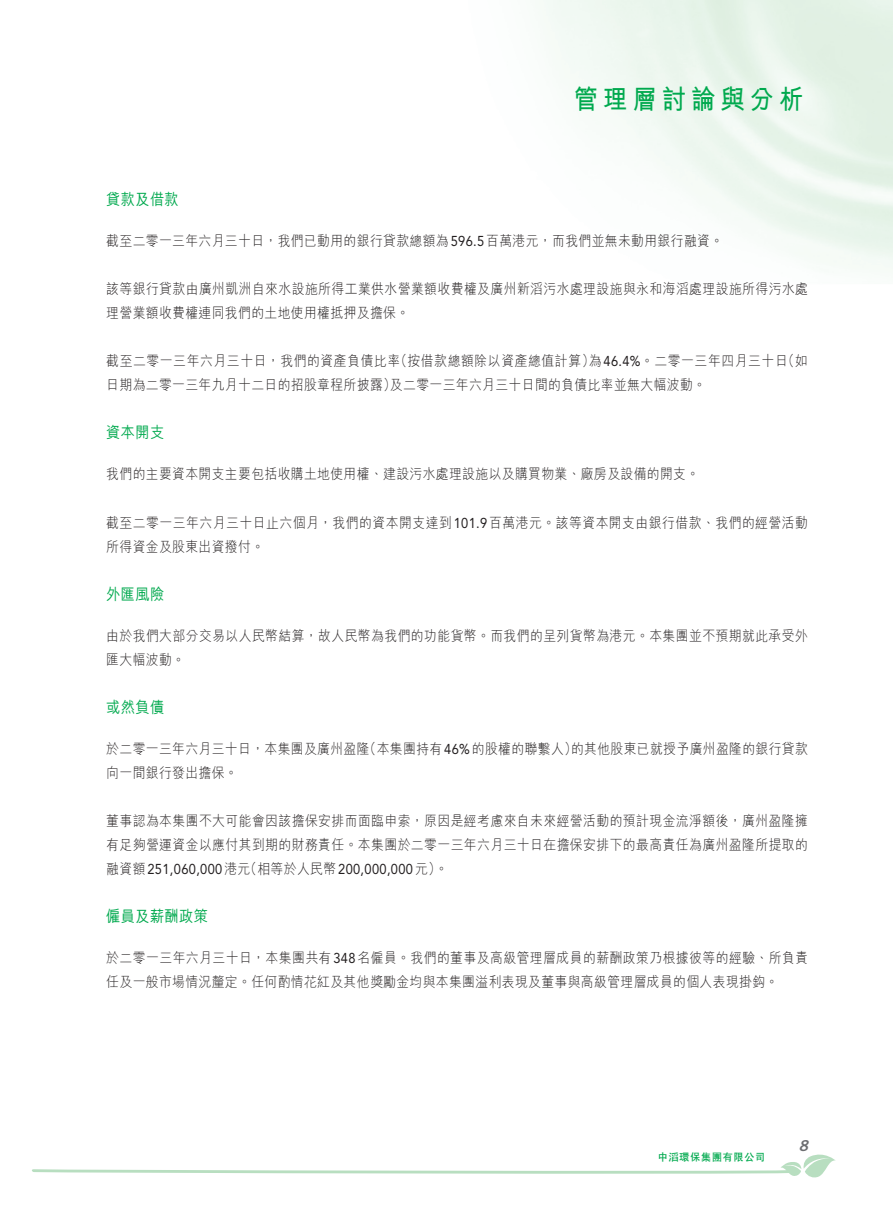
<style>
.page{position:relative;width:893px;height:1212px;background:#fff}
.page>*{position:absolute;margin:0;border:0;box-sizing:border-box;transform-origin:0 0}
.t1{font:700 27px "M Hei HK";letter-spacing:.21em;color:#00a94e;scale:.9 1}
._4__副標題{font:500 15.75px "M Hei HK";letter-spacing:.03em;color:#00a94e;scale:.9 1}
.t2{font:15px "Trade Gothic LT Std Bd 2 Obl";color:#6c6d70}
._1__內文{font:300 14.25px/24px "M Hei HK";letter-spacing:.035em;color:#231f20;scale:.9 1}
._1__內文-2{font:14.25px "Avenir LT Std";letter-spacing:.03em;color:#231f20;scale:.9 1}
.t3{font:700 10.5px "C Hei 2 HK";letter-spacing:.03em;color:#00a94e}
.s1{font-family:"Avenir LT Std";font-weight:400}
.s2{font-family:"M Hei HK";font-weight:300}
</style>
<div class="page">
<svg style="left:32px;top:1154px;width:804px;height:24px"></svg>
<h1 class="t1" style="left:574px;top:80px;width:257px">管理層討論與分析</h1>
<p class="_4__副標題" style="left:106px;top:188px;width:82px">貸款及借款</p>
<p class="_1__內文" style="left:106px;top:229px;width:687px">截至二零一三年六月三十日，我們已動用的銀行貸款總額為<span class="s1">596.5</span>百萬港元，而我們並無未動用銀行融資。</p>
<p class="_1__內文" style="left:106px;top:277px;width:781px">該等銀行貸款由廣州凱洲自來水設施所得工業供水營業額收費權及廣州新滔污水處理設施與永和海滔處理設施所得污水處理營業額收費權連同我們的土地使用權抵押及擔保。</p>
<p class="_1__內文" style="left:782px;top:349px;width:30px">（如</p>
<p class="_1__內文" style="left:394px;top:349px;width:439px">（按借款總額除以資產總值計算為） <span class="s1">46.4%</span>。二零一三年四月三十日</p>
<p class="_1__內文" style="left:390px;top:349px;width:353px;text-indent:-284px">截至二零一三年六月三十日，我們的資產負債比率<br>及二零一三年六月三十日間的負債比率並無大幅波動。</p>
<p class="_1__內文" style="left:106px;top:373px;width:323px">日期為二零一三年九月十二日的招股章程所披露）</p>
<p class="_4__副標題" style="left:106px;top:421px;width:66px">資本開支</p>
<p class="_1__內文" style="left:106px;top:462px;width:660px">我們的主要資本開支主要包括收購土地使用權、建設污水處理設施以及購買物業、廠房及設備的開支。</p>
<p class="_1__內文" style="left:106px;top:510px;width:781px">截至二零一三年六月三十日止六個月，我們的資本開支達到<span class="s1">101.9</span>百萬港元。該等資本開支由銀行借款、我們的經營活動所得資金及股東出資撥付。</p>
<p class="_4__副標題" style="left:106px;top:582px;width:66px">外匯風險</p>
<p class="_1__內文" style="left:106px;top:623px;width:781px">由於我們大部分交易以人民幣結算，故人民幣為我們的功能貨幣。而我們的呈列貨幣為港元。本集團並不預期就此承受外匯大幅波動。</p>
<p class="_4__副標題" style="left:106px;top:695px;width:66px">或然負債</p>
<p class="_1__內文" style="left:571px;top:736px;width:265px">的其他股東已就授予廣州盈隆的銀行貸款</p>
<p class="_1__內文" style="left:364px;top:736px;width:239px">（本集團持有<span class="s1">46%</span>的股權的聯繫人）</p>
<p class="_1__內文" style="left:106px;top:736px;width:294px">於二零一三年六月三十日，本集團及廣州盈隆向一間銀行發出擔保。</p>
<p class="_1__內文" style="left:106px;top:808px;width:781px">董事認為本集團不大可能會因該擔保安排而面臨申索，原因是經考慮來自未來經營活動的預計現金流淨額後，廣州盈隆擁</p>
<p class="_1__內文" style="left:106px;top:832px;width:781px">有足夠營運資金以應付其到期的財務責任。本集團於二零一三年六月三十日在擔保安排下的最高責任為廣州盈隆所提取的</p>
<p class="_1__內文-2" style="left:244px;top:860px;width:228px"><span class="s2">（相等於人民幣</span>200,000,000<span class="s2">元。(</span></p>
<p class="_1__內文-2" style="left:106px;top:860px;width:162px"><span class="s2">融資額</span>251,060,000<span class="s2">港元</span></p>
<p class="_4__副標題" style="left:106px;top:904px;width:114px">僱員及薪酬政策</p>
<p class="_1__內文" style="left:106px;top:945px;width:781px">於二零一三年六月三十日，本集團共有<span class="s1">348</span>名僱員。我們的董事及高級管理層成員的薪酬政策乃根據彼等的經驗、所負責任及一般市場情況釐定。任何酌情花紅及其他獎勵金均與本集團溢利表現及董事與高級管理層成員的個人表現掛鈎。</p>
<p class="t3" style="left:658px;top:1152px;width:109px">中滔環保集團有限公司</p>
<p class="t2" style="left:799px;top:1136px;width:11px">8</p>
</div>
